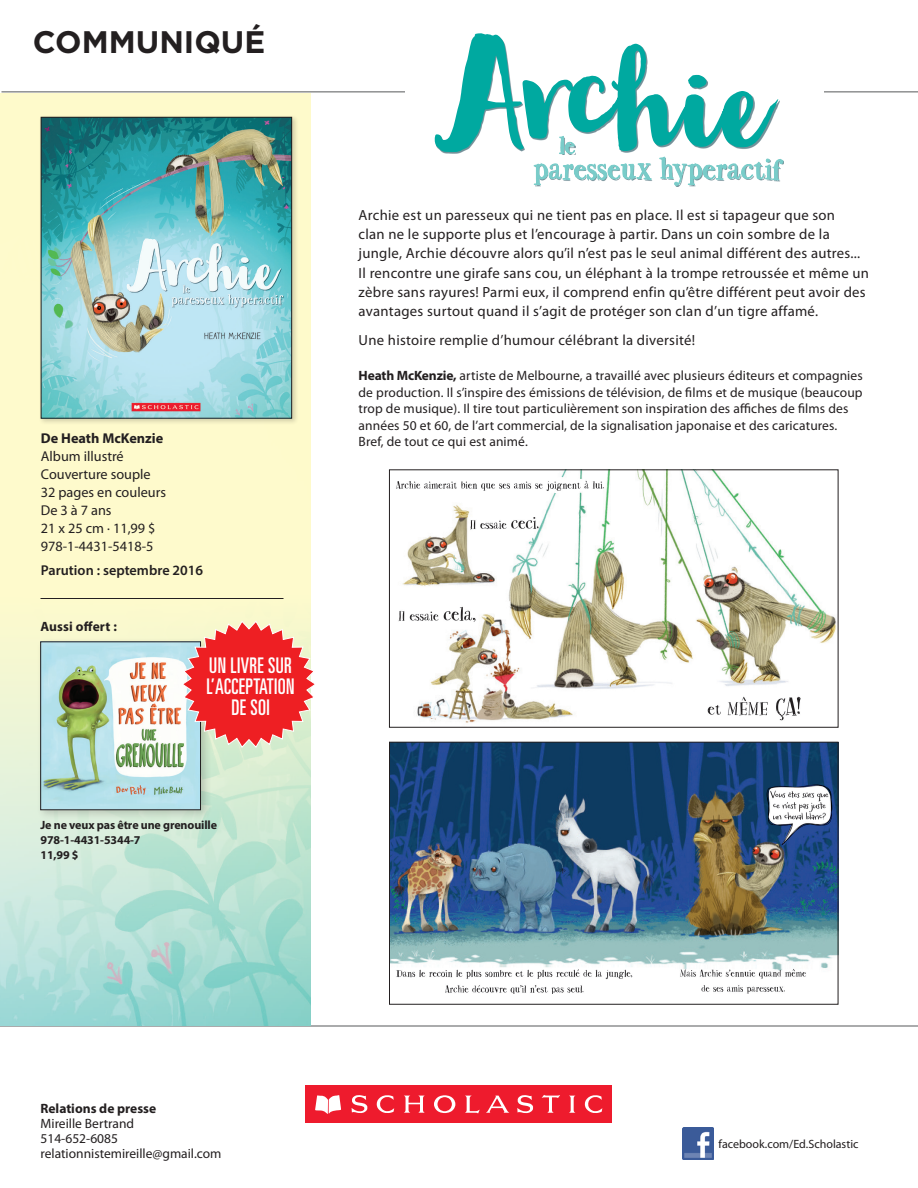
<style>
.page{position:relative;width:918px;height:1188px;background:#fff}
.page>*{position:absolute;margin:0;border:0;box-sizing:border-box;transform-origin:0 0}
.t1{font:700 31.2px "Gotham";color:#231f20}
.t2{font:ultra-condensed 21.6px/21px "Univers";letter-spacing:.02em;color:#fff;text-align:center;scale:.91 1}
.t3{font:14.7px/19px "Myriad Pro";letter-spacing:.02em;color:#231f20}
.t4{font:14.25px/18px "Myriad Pro";color:#231f20}
.t5{font:600 14.25px "Myriad Pro";color:#231f20}
.t6{font:13.5px/16.5px "Myriad Pro";letter-spacing:.01em;color:#231f20}
.t7{font:700 13.5px "Myriad Pro";color:#231f20}
.t8{font:700 12px/15px "Myriad Pro";letter-spacing:-.01em;color:#231f20}
.t9{font:12px "Myriad Pro";color:#231f20}
.s1{font-weight:700}
</style>
<div class="page">
<hr style="left:0;top:1026px;width:918px;height:1px;background:#57585a">
<img style="left:0;top:93px;width:310px;height:933px">
<img style="left:682px;top:1127px;width:32px;height:32px">
<div style="left:36px;top:638px;width:176px;height:183px;background:#231f20;opacity:.2"></div>
<img style="left:42px;top:644px;width:157px;height:164px">
<div style="left:40px;top:642px;width:161px;height:168px;border:1px solid #231f20"></div>
<div style="left:305px;top:1085px;width:306px;height:38px;background:#ee1b2d"></div>
<svg style="left:315px;top:1095px;width:26px;height:19px"></svg>
<svg style="left:352px;top:1095px;width:16px;height:18px"></svg>
<svg style="left:376px;top:1095px;width:18px;height:18px"></svg>
<svg style="left:404px;top:1096px;width:21px;height:17px"></svg>
<svg style="left:465px;top:1096px;width:15px;height:17px"></svg>
<svg style="left:517px;top:1095px;width:16px;height:18px"></svg>
<svg style="left:542px;top:1095px;width:18px;height:18px"></svg>
<svg style="left:569px;top:1096px;width:6px;height:17px"></svg>
<svg style="left:584px;top:1095px;width:18px;height:18px"></svg>
<svg style="left:434px;top:1095px;width:21px;height:18px"></svg>
<svg style="left:486px;top:1096px;width:23px;height:17px"></svg>
<div style="left:38px;top:114px;width:261px;height:311px;background:#231f20;opacity:.2"></div>
<img style="left:43px;top:119px;width:247px;height:298px">
<div style="left:41px;top:117px;width:251px;height:302px;border:1px solid #231f20"></div>
<hr style="left:2px;top:92px;width:916px;height:1px;background:#57585a">
<div style="left:405px;top:68px;width:419px;height:66px;background:#fff"></div>
<img style="left:391px;top:744px;width:445px;height:250px">
<div style="left:389px;top:742px;width:449px;height:263px;border:1px solid #231f20"></div>
<div style="left:535px;top:158px;width:249px;height:29px;background:#003746;opacity:.55"></div>
<svg style="left:434px;top:33px;width:349px;height:153px"></svg>
<img style="left:396px;top:471px;width:440px;height:252px">
<div style="left:389px;top:469px;width:449px;height:259px;border:1px solid #231f20"></div>
<hr style="left:40px;top:598px;width:244px;height:1px;background:#231f20">
<svg style="left:182px;top:621px;width:133px;height:127px;background:#ea6460"></svg>
<p class="t1" style="left:33px;top:24px;width:234px">COMMUNIQUÉ</p>
<p class="t4" style="left:41px;top:429px;width:127px"><span class="s1">De Heath McKenzie<br></span>Album illustré<br>Couverture souple<br>32 pages en couleurs<br>De 3 à 7 ans<br>21 x 25 cm ∙ 11,99 $<br>978-1-4431-5418-5</p>
<p class="t5" style="left:41px;top:562px;width:164px">Parution : septembre 2016</p>
<p class="t7" style="left:40px;top:618px;width:78px">Aussi offert :</p>
<p class="t2" style="left:207px;top:655px;width:98px">UN LIVRE SUR<br>L’ACCEPTATION<br>DE SOI</p>
<p class="t8" style="left:40px;top:817px;width:178px">Je ne veux pas être une grenouille<br>978-1-4431-5344-7<br>11,99 $</p>
<p class="t3" style="left:359px;top:206px;width:512px">Archie est un paresseux qui ne tient pas en place. Il est si tapageur que son<br>clan ne le supporte plus et l’encourage à partir. Dans un coin sombre de la jungle, Archie découvre alors qu’il n’est pas le seul animal différent des autres...<br>Il rencontre une girafe sans cou, un éléphant à la trompe retroussée et même un zèbre sans rayures! Parmi eux, il comprend enfin qu’être différent peut avoir des avantages surtout quand il s’agit de protéger son clan d’un tigre affamé.</p>
<p class="t3" style="left:359px;top:331px;width:338px">Une histoire remplie d’humour célébrant la diversité!</p>
<p class="t6" style="left:359px;top:368px;width:506px"><span class="s1">Heath McKenzie,</span> artiste de Melbourne, a travaillé avec plusieurs éditeurs et compagnies de production. Il s’inspire des émissions de télévision, de films et de musique (beaucoup trop de musique). Il tire tout particulièrement son inspiration des affiches de films des années 50 et 60, de l’art commercial, de la signalisation japonaise et des caricatures.<br>Bref, de tout ce qui est animé.</p>
<p class="t7" style="left:40px;top:1100px;width:117px">Relations de presse</p>
<p class="t6" style="left:40px;top:1115px;width:95px">Mireille Bertrand</p>
<p class="t6" style="left:40px;top:1130px;width:79px">514-652-6085</p>
<p class="t6" style="left:40px;top:1145px;width:182px">relationnistemireille@gmail.com</p>
<p class="t9" style="left:719px;top:1138px;width:142px">facebook.com/Ed.Scholastic</p>
</div>
